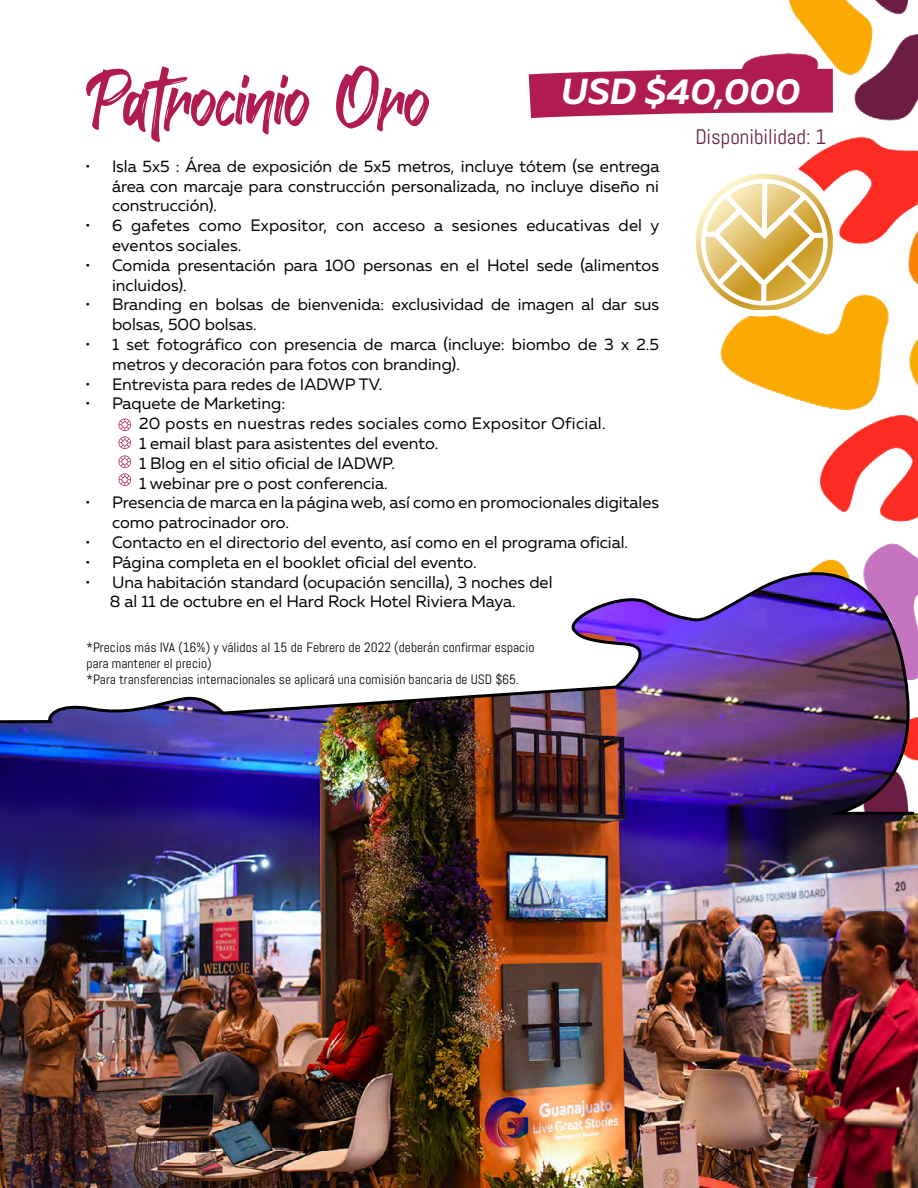
<style>
.page{position:relative;width:918px;height:1188px;background:#fff}
.page>*{position:absolute;margin:0;border:0;box-sizing:border-box;transform-origin:0 0}
.t1{font:75px "Red Rock";letter-spacing:-.01em;color:#b01c52}
.t2{font:italic 700 36.15px "Muller";color:#fff}
.t3{font:21px "Abel";color:#6b1c45}
.t4{font:16.5px/19.8px "Muller";color:#000}
.t5{font:13.5px/16.2px "Abel";color:#000}
</style>
<div class="page">
<img style="left:720px;top:0;width:198px;height:559px">
<div style="left:683px;top:160px;width:156px;height:157px;background:#fff;border-radius:50%"></div>
<img style="left:0;top:816px;width:918px;height:372px">
<img style="left:0;top:559px;width:918px;height:257px">
<svg style="left:528px;top:45px;width:349px;height:97px"></svg>
<svg style="left:696px;top:174px;width:137px;height:136px"></svg>
<svg style="left:119px;top:418px;width:12px;height:31px"></svg>
<svg style="left:119px;top:455px;width:12px;height:31px"></svg>
<h1 class="t1" style="left:85px;top:45px;width:346px">Patrocinio Oro</h1>
<h2 class="t2" style="left:561px;top:69px;width:241px">USD $40,000</h2>
<p class="t3" style="left:696px;top:123px;width:132px">Disponibilidad: 1</p>
<p class="t4" style="left:112px;top:156px;width:549px;text-align:justify;text-indent:-27px">• Isla 5x5 : Área de exposición de 5x5 metros, incluye tótem (se entrega área con marcaje para construcción personalizada, no incluye diseño ni construcción).</p>
<p class="t4" style="left:112px;top:215px;width:549px;text-indent:-27px">• 6 gafetes como Expositor, con acceso a sesiones educativas del y eventos sociales.</p>
<p class="t4" style="left:112px;top:255px;width:549px;text-indent:-27px">• Comida presentación para 100 personas en el Hotel sede (alimentos incluidos).</p>
<p class="t4" style="left:112px;top:295px;width:549px;text-indent:-27px">• Branding en bolsas de bienvenida: exclusividad de imagen al dar sus bolsas, 500 bolsas.</p>
<p class="t4" style="left:112px;top:334px;width:548px;text-indent:-27px">• 1 set fotográfico con presencia de marca (incluye: biombo de 3 x 2.5 metros y decoración para fotos con branding).</p>
<p class="t4" style="left:85px;top:374px;width:299px">• Entrevista para redes de IADWP TV.</p>
<p class="t4" style="left:139px;top:394px;width:468px;text-indent:-54px">• Paquete de Marketing:<br>20 posts en nuestras redes sociales como Expositor Oficial.<br>1 email blast para asistentes del evento.<br>1 Blog en el sitio oficial de IADWP.<br>1 webinar pre o post conferencia.</p>
<p class="t4" style="left:112px;top:493px;width:549px;text-indent:-27px">• Presencia de marca en la página web, así como en promocionales digitales como patrocinador oro.</p>
<p class="t4" style="left:85px;top:532px;width:545px">• Contacto en el directorio del evento, así como en el programa oficial.</p>
<p class="t4" style="left:85px;top:552px;width:393px">• Página completa en el booklet oficial del evento.</p>
<p class="t4" style="left:110px;top:572px;width:444px;text-indent:-25px">• Una habitación standard (ocupación sencilla), 3 noches del<br>8 al 11 de octubre en el Hard Rock Hotel Riviera Maya.</p>
<p class="t5" style="left:86px;top:639px;width:450px">*Precios más IVA (16%) y válidos al 15 de Febrero de 2022 (deberán confirmar espacio para mantener el precio)<br>*Para transferencias internacionales se aplicará una comisión bancaria de USD $65.</p>
</div>
